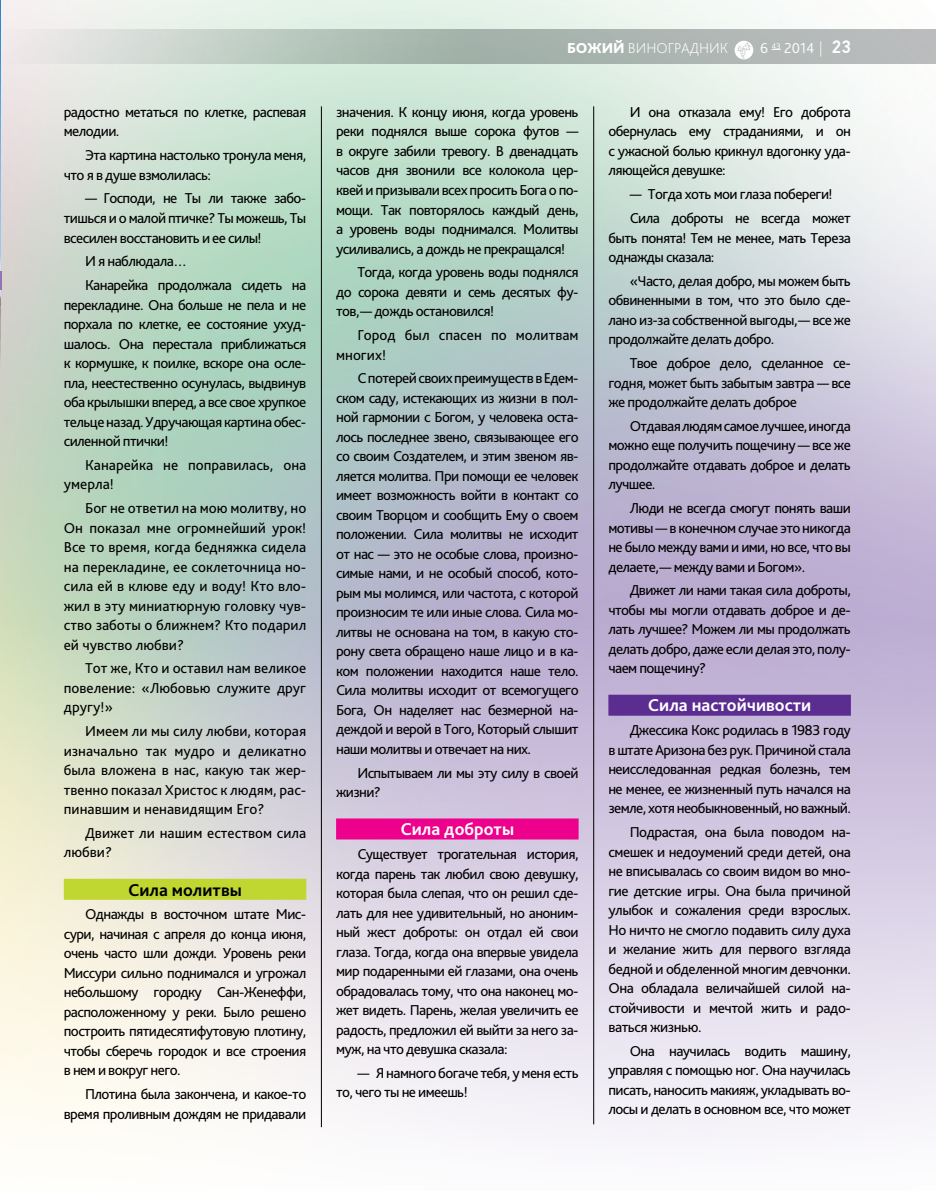
<style>
.page{position:relative;width:936px;height:1191px;background:#fff}
.page>*{position:absolute;margin:0;border:0;box-sizing:border-box;transform-origin:0 0}
.t1{font:700 18px "Bliss Pro";color:#fff}
.t2{font:700 18px "Bliss Pro";color:#000}
.t3{font:15px/19.5px "Bliss Pro";letter-spacing:-.04em;color:#000;text-align:justify}
.t4{font:15px/19.5px "Bliss Pro";color:#000}
.t5{font:200 15px "Bliss Pro";color:#fff}
.t6{font:300 15px "Bliss Pro";color:#fff}
.s1{font-weight:800}
.s2{font-weight:200}
.s3{font-family:"PF Din Text Pro";font-weight:500;font-size:18px}
</style>
<div class="page">
<img style="left:0;top:0;width:935px;height:1140px">
<img style="left:0;top:0;width:1px;height:370px">
<div style="left:64px;top:878px;width:242px;height:21px;background:#bfd730"></div>
<div style="left:336px;top:818px;width:242px;height:21px;background:#ec008c"></div>
<div style="left:608px;top:694px;width:242px;height:21px;background:#5c2d91"></div>
<hr style="left:321px;top:106px;width:1px;height:1021px;background:#000">
<hr style="left:593px;top:106px;width:1px;height:1018px;background:#000">
<svg style="left:0;top:271px;width:2px;height:19px"></svg>
<svg style="left:0;top:30px;width:935px;height:34px;background:#b9c2bd"></svg>
<svg style="left:734px;top:41px;width:19px;height:18px"></svg>
<p class="t3" style="left:64px;top:102px;width:244px">радостно метаться по клетке, распевая мелодии.</p>
<p class="t3" style="left:64px;top:145px;width:244px;text-indent:21px">Эта картина настолько тронула меня, что я в душе взмолилась:</p>
<p class="t3" style="left:64px;top:188px;width:244px;text-indent:21px">— Господи, не Ты ли также забо&shy;тишься и о малой птичке? Ты можешь, Ты всесилен восстановить и ее силы!</p>
<p class="t3" style="left:85px;top:249px;width:223px;line-height:23.7px">И я наблюдала…<br>Канарейка продолжала сидеть на</p>
<p class="t3" style="left:64px;top:294px;width:244px">перекладине. Она больше не пела и не порхала по клетке, ее состояние ухуд&shy;шалось. Она перестала приближаться к кормушке, к поилке, вскоре она осле&shy;пла, неестественно осунулась, выдвинув оба крылышки вперед, а все свое хрупкое тельце назад. Удручающая картина обес&shy;силенной птички!</p>
<p class="t4" style="left:64px;top:455px;width:244px;text-indent:21px">Канарейка не поправилась, она умерла!</p>
<p class="t3" style="left:64px;top:498px;width:244px;text-indent:21px">Бог не ответил на мою молитву, но Он показал мне огромнейший урок!<br>Все то время, когда бедняжка сидела на перекладине, ее соклеточница но&shy;сила ей в клюве еду и воду! Кто вло&shy;жил в эту миниатюрную головку чув&shy;ство заботы о ближнем? Кто подарил ей чувство любви?</p>
<p class="t3" style="left:64px;top:658px;width:244px;text-indent:21px">Тот же, Кто и оставил нам великое повеление: «Любовью служите друг другу!»</p>
<p class="t3" style="left:64px;top:721px;width:244px;text-indent:21px">Имеем ли мы силу любви, которая изначально так мудро и деликатно была вложена в нас, какую так жер&shy;твенно показал Христос к людям, рас&shy;пинавшим и ненавидящим Его?</p>
<p class="t4" style="left:64px;top:823px;width:244px;text-indent:21px">Движет ли нашим естеством сила любви?</p>
<p class="t2" style="left:128px;top:878px;width:115px">Сила молитвы</p>
<p class="t3" style="left:64px;top:904px;width:244px;text-indent:21px">Однажды в восточном штате Мис&shy;сури, начиная с апреля до конца июня, очень часто шли дожди. Уровень реки Миссури сильно поднимался и угрожал небольшому городку Сан-Женеффи, расположенному у реки. Было решено построить пятидесятифутовую плотину, чтобы сберечь городок и все строения в нем и вокруг него.</p>
<p class="t3" style="left:64px;top:1084px;width:244px;text-align:right">Плотина была закончена, и какое-то время проливным дождям не придавали</p>
<p class="t5" style="left:567px;top:39px;width:162px"><span class="s1">БОЖИЙ</span> ВИНОГРАДНИК</p>
<p class="t6" style="left:760px;top:39px;width:92px">6 <sup>43</sup> 2014 <span class="s2">|</span> <span class="s3">23</span></p>
<p class="t3" style="left:336px;top:102px;width:244px">значения. К концу июня, когда уровень реки поднялся выше сорока футов — в округе забили тревогу. В двенадцать часов дня звонили все колокола цер&shy;квей и призывали всех просить Бога о по&shy;мощи. Так повторялось каждый день, а уровень воды поднимался. Молитвы усиливались, а дождь не прекращался!</p>
<p class="t3" style="left:336px;top:262px;width:244px;text-indent:21px">Тогда, когда уровень воды поднялся до сорока девяти и семь десятых фу&shy;тов,— дождь остановился!</p>
<p class="t4" style="left:336px;top:325px;width:244px;text-indent:21px">Город был спасен по молитвам многих!</p>
<p class="t3" style="left:336px;top:368px;width:244px;text-indent:21px">С потерей своих преимуществ вЕдем&shy;ском саду, истекающих из жизни в пол&shy;ной гармонии с Богом, у человека оста&shy;лось последнее звено, связывающее его со своим Создателем, и этим звеном яв&shy;ляется молитва. При помощи ее человек имеет возможность войти в контакт со своим Творцом и сообщить Ему о своем положении. Сила молитвы не исходит от нас — это не особые слова, произно&shy;симые нами, и не особый способ, кото&shy;рым мы молимся, или частота, с которой произносим те или иные слова. Сила мо&shy;литвы не основана на том, в какую сто&shy;рону света обращено наше лицо и в ка&shy;ком положении находится наше тело.<br>Сила молитвы исходит от всемогущего Бога, Он наделяет нас безмерной на&shy;деждой и верой в Того, Который слышит наши молитвы и отвечает на них.</p>
<p class="t3" style="left:336px;top:762px;width:244px;text-indent:21px">Испытываем ли мы эту силу в своей жизни?</p>
<p class="t1" style="left:400px;top:818px;width:115px">Сила доброты</p>
<p class="t3" style="left:336px;top:844px;width:244px;text-indent:21px">Существует трогательная история, когда парень так любил свою девушку, которая была слепая, что он решил сде&shy;лать для нее удивительный, но аноним&shy;ный жест доброты: он отдал ей свои глаза. Тогда, когда она впервые увидела мир подаренными ей глазами, она очень обрадовалась тому, что она наконец мо&shy;жет видеть. Парень, желая увеличить ее радость, предложил ей выйти за него за&shy;муж, на что девушка сказала:</p>
<p class="t3" style="left:336px;top:1062px;width:244px;text-indent:21px">— Я намного богаче тебя, у меня есть то, чего ты не имеешь!</p>
<p class="t3" style="left:608px;top:102px;width:244px;text-indent:21px">И она отказала ему! Его доброта обернулась ему страданиями, и он с ужасной болью крикнул вдогонку уда&shy;ляющейся девушке:</p>
<p class="t3" style="left:629px;top:182px;width:223px;line-height:23.7px">— Тогда хоть мои глаза побереги!<br>Сила доброты не всегда может</p>
<p class="t3" style="left:608px;top:227px;width:244px">быть понята! Тем не менее, мать Тереза однажды сказала:</p>
<p class="t3" style="left:608px;top:271px;width:244px;text-indent:21px">«Часто, делая добро, мы можем быть обвиненными в том, что это было сде&shy;лано из-за собственной выгоды,— все же продолжайте делать добро.</p>
<p class="t3" style="left:608px;top:353px;width:244px;text-indent:21px">Твое доброе дело, сделанное се&shy;годня, может быть забытым завтра — все же продолжайте делать доброе</p>
<p class="t3" style="left:608px;top:416px;width:244px;text-indent:21px">Отдавая людям самое лучшее, иногда можно еще получить пощечину — все же продолжайте отдавать доброе и делать лучшее.</p>
<p class="t3" style="left:608px;top:498px;width:244px;text-indent:21px">Люди не всегда смогут понять ваши мотивы — в конечном случае это никогда не было между вами и ими, но все, что вы делаете,— между вами и Богом».</p>
<p class="t3" style="left:608px;top:580px;width:244px;text-indent:21px">Движет ли нами такая сила доброты, чтобы мы могли отдавать доброе и де&shy;лать лучшее? Можем ли мы продолжать делать добро, даже если делая это, полу&shy;чаем пощечину?</p>
<p class="t1" style="left:648px;top:694px;width:165px">Сила настойчивости</p>
<p class="t3" style="left:608px;top:720px;width:244px;text-indent:21px">Джессика Кокс родилась в 1983 году в штате Аризона без рук. Причиной стала неисследованная редкая болезнь, тем не менее, ее жизненный путь начался на земле, хотя необыкновенный, но важный.</p>
<p class="t3" style="left:608px;top:822px;width:244px;text-indent:21px">Подрастая, она была поводом на&shy;смешек и недоумений среди детей, она не вписывалась со своим видом во мно&shy;гие детские игры. Она была причиной улыбок и сожаления среди взрослых.<br>Но ничто не смогло подавить силу духа и желание жить для первого взгляда бедной и обделенной многим девчонки.<br>Она обладала величайшей силой на&shy;стойчивости и мечтой жить и радо&shy;ваться жизнью.</p>
<p class="t3" style="left:608px;top:1040px;width:244px;text-indent:21px">Она научилась водить машину, управляя с помощью ног. Она научилась писать, наносить макияж, укладывать во&shy;лосы и делать в основном все, что может</p>
</div>
